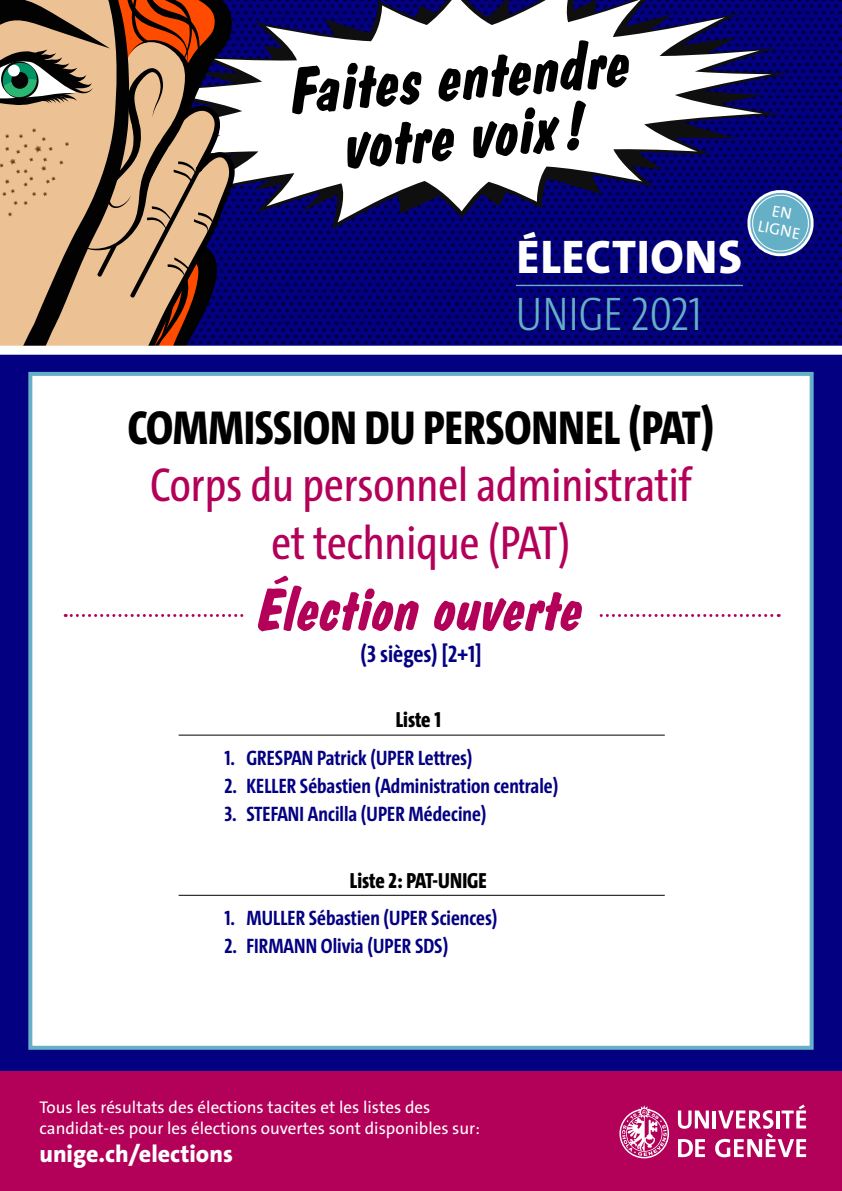
<style>
.page{position:relative;width:842px;height:1191px;background:#040082}
.page>*{position:absolute;margin:0;border:0;box-sizing:border-box;transform-origin:0 0}
.t1{font:700 65.4px/59.1px "Dom Diagonal BT";color:#000;text-align:center}
.t2{font:700 60px "Dom Diagonal BT";color:#b30059}
.t3{font:48px/57.6px "The Sans Cd LF5 Plain";color:#b30059;text-align:center}
.t4{font:800 48px "The Sans Cd LF8";color:#000}
.t5{font:800 47.5px "The Sans Os F";letter-spacing:.015em;color:#fff}
.t6{font:300 47.5px "The Sans Cd LF3";color:#65b0c7}
.t7{font:800 24px "The Sans Os F";color:#fff}
.t8{font:700 24px "The Sans Cd LF7";color:#040082}
.t9{font:800 22px "The Sans Cd LF8";color:#000}
.t10{font:700 21px "The Sans Cd LF7";color:#040082}
.t11{font:17px/20.4px "The Sans Os F";color:#fff}
.t12{font:16.1px/17.5px "The Sans Os F";color:#fff;text-align:center}
</style>
<div class="page">
<div style="left:28px;top:372px;width:786px;height:677px;background:#fff;border:4px solid #65b0c7"></div>
<svg style="left:237px;top:230px;width:184px;height:116px"></svg>
<svg style="left:422px;top:0;width:420px;height:346px"></svg>
<svg style="left:240px;top:0;width:549px;height:230px"></svg>
<svg style="left:232px;top:0;width:539px;height:222px;fill:#fff"></svg>
<svg style="left:214px;top:57px;width:23px;height:289px"></svg>
<svg style="left:130px;top:0;width:84px;height:346px;background:#a67857"></svg>
<svg style="left:0;top:0;width:130px;height:346px;background:#b69774"></svg>
<hr style="left:516px;top:285px;width:227px;height:1px;background:#65b0c7">
<svg style="left:743px;top:185px;width:75px;height:73px"></svg>
<div style="left:0;top:1071px;width:842px;height:120px;background:#b30059"></div>
<svg style="left:619px;top:1105px;width:50px;height:53px"></svg>
<svg style="left:678px;top:1110px;width:31px;height:18px"></svg>
<hr style="left:713px;top:1110px;width:3px;height:18px;background:#fff">
<svg style="left:678px;top:1139px;width:27px;height:18px"></svg>
<svg style="left:715px;top:1104px;width:91px;height:53px"></svg>
<div style="left:0;top:346px;width:842px;height:9px;background:#fff"></div>
<hr style="left:179px;top:734px;width:486px;height:1px;background:#000">
<hr style="left:179px;top:894px;width:486px;height:1px;background:#000">
<svg style="left:65px;top:614px;width:714px;height:3px"></svg>
<div style="left:244px;top:583px;width:354px;height:60px;background:#fff"></div>
<h1 class="t1" style="left:288px;top:62px;width:343px;rotate:-5deg">Faites entendre votre voix!</h1>
<h3 class="t5" style="left:516px;top:226px;width:227px">ÉLECTIONS</h3>
<h3 class="t6" style="left:516px;top:283px;width:187px">UNIGE 2021</h3>
<p class="t12" style="left:763px;top:200px;width:44px;rotate:11deg">EN<br>LIGNE</p>
<h3 class="t4" style="left:128px;top:396px;width:588px">COMMISSION DU PERSONNEL (PAT)</h3>
<h3 class="t3" style="left:150px;top:455px;width:543px">Corps du personnel administratif et technique (PAT)</h3>
<h2 class="t2" style="left:258px;top:572px;width:328px">Élection ouverte</h2>
<p class="t8" style="left:361px;top:639px;width:122px">(3 sièges) [2+1]</p>
<p class="t9" style="left:396px;top:706px;width:47px">Liste 1</p>
<p class="t10" style="left:224px;top:744px;width:250px">1. GRESPAN Patrick (UPER Lettres)</p>
<p class="t10" style="left:224px;top:772px;width:335px">2. KELLER Sébastien (Administration centrale)</p>
<p class="t10" style="left:224px;top:800px;width:264px">3. STEFANI Ancilla (UPER Médecine)</p>
<p class="t9" style="left:350px;top:866px;width:138px">Liste 2: PAT-UNIGE</p>
<p class="t10" style="left:224px;top:904px;width:274px">1. MULLER Sébastien (UPER Sciences)</p>
<p class="t10" style="left:224px;top:932px;width:225px">2. FIRMANN Olivia (UPER SDS)</p>
<p class="t11" style="left:39px;top:1097px;width:442px">Tous les résultats des élections tacites et les listes des candidat-es pour les élections ouvertes sont disponibles sur:</p>
<p class="t7" style="left:39px;top:1138px;width:195px">unige.ch/elections</p>
</div>
